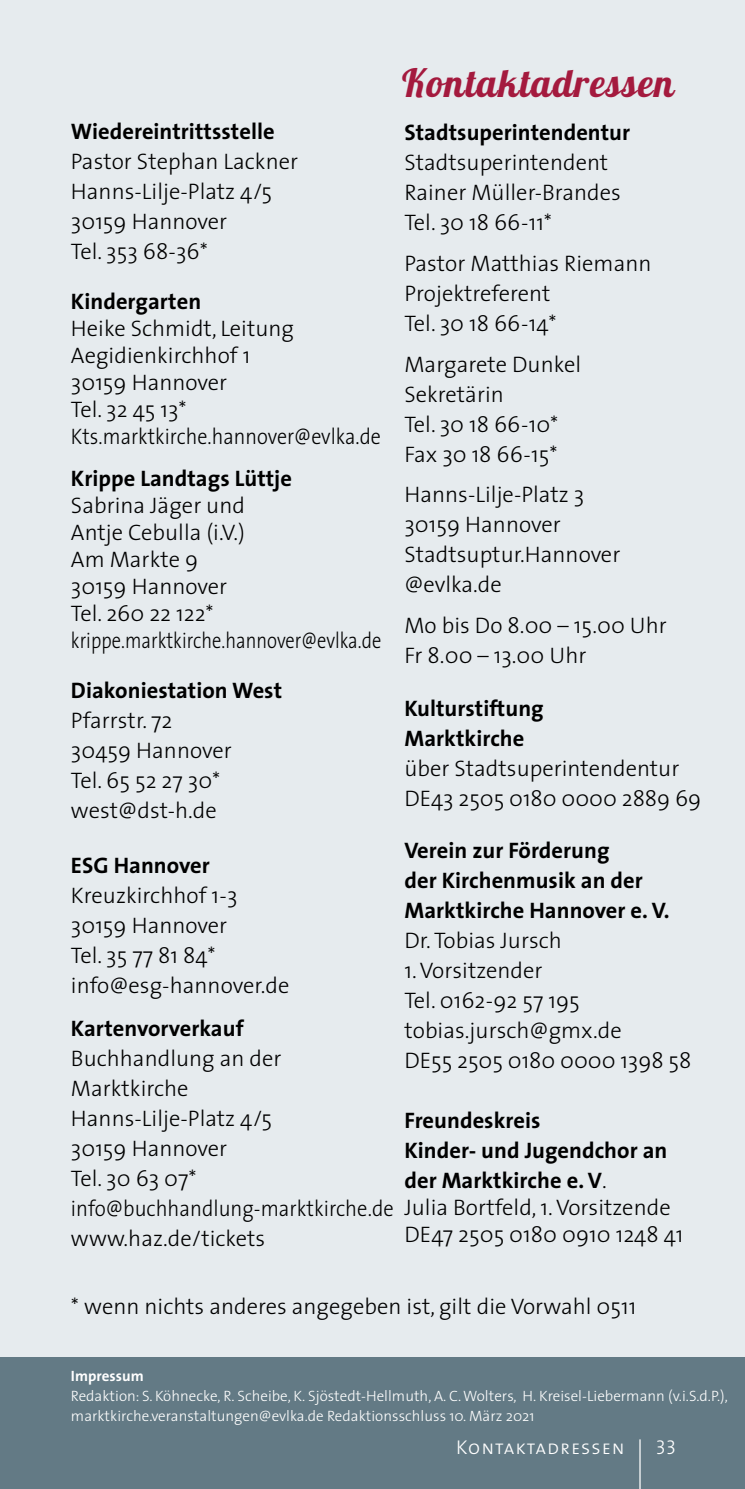
<style>
.page{position:relative;width:745px;height:1489px;background:#fff}
.page>*{position:absolute;margin:0;border:0;box-sizing:border-box;transform-origin:0 0}
.t1{font:38.75px "Lobster";letter-spacing:.03em;color:#a41a3e}
.t2{font:300 22.5px/30px "The Sans";color:#000}
.t3{font:700 22.5px/30px "The Sans";color:#000}
.t4{font:20px "The Sans Light Caps";letter-spacing:.05em;color:#fff}
.t5{font:300 15px/20px "The Sans";color:#fff}
.t6{font:700 15px "The Sans";color:#fff}
.s1{font-weight:300}
</style>
<div class="page">
<div style="left:0;top:0;width:744px;height:1488px;background:#e6ebee"></div>
<div style="left:0;top:1357px;width:744px;height:131px;background:#637a85"></div>
<hr style="left:639px;top:1439px;width:1px;height:49px;background:#fff">
<h1 class="t1" style="left:402px;top:58px;width:273px">Kontaktadressen</h1>
<p class="t3" style="left:71px;top:116px;width:205px">Wiedereintrittsstelle</p>
<p class="t2" style="left:71px;top:145px;width:228px">Pastor Stephan Lackner<br>Hanns-Lilje-Platz 4/5<br>30159 Hannover<br>Tel. 353 68-36*</p>
<p class="t3" style="left:71px;top:286px;width:132px">Kindergarten</p>
<p class="t2" style="left:71px;top:314px;width:311px;line-height:27px">Heike Schmidt, Leitung<br>Aegidienkirchhof 1<br>30159 Hannover<br>Tel. 32 45 13*<br>Kts.marktkirche.hannover@evlka.de</p>
<p class="t3" style="left:71px;top:463px;width:222px">Krippe Landtags Lüttje</p>
<p class="t2" style="left:71px;top:491px;width:311px;line-height:27px">Sabrina Jäger und<br>Antje Cebulla (i.V.)<br>Am Markte 9<br>30159 Hannover<br>Tel. 260 22 122* krippe.marktkirche.hannover@evlka.de</p>
<p class="t3" style="left:71px;top:675px;width:212px">Diakoniestation West</p>
<p class="t2" style="left:71px;top:704px;width:162px">Pfarrstr. 72<br>30459 Hannover<br>Tel. 65 52 27 30* west@dst-h.de</p>
<p class="t3" style="left:71px;top:850px;width:140px">ESG Hannover</p>
<p class="t2" style="left:71px;top:879px;width:220px">Kreuzkirchhof 1-3<br>30159 Hannover<br>Tel. 35 77 81 84* info@esg-hannover.de</p>
<p class="t3" style="left:71px;top:1012px;width:174px">Kartenvorverkauf</p>
<p class="t2" style="left:71px;top:1042px;width:324px">Buchhandlung an der<br>Marktkirche<br>Hanns-Lilje-Platz 4/5<br>30159 Hannover<br>Tel. 30 63 07* info@buchhandlung-marktkirche.de www.haz.de/tickets</p>
<p class="t3" style="left:404px;top:117px;width:227px">Stadtsuperintendentur</p>
<p class="t2" style="left:404px;top:147px;width:218px">Stadtsuperintendent<br>Rainer Müller-Brandes<br>Tel. 30 18 66-11*</p>
<p class="t2" style="left:404px;top:248px;width:248px">Pastor Matthias Riemann<br>Projektreferent<br>Tel. 30 18 66-14*</p>
<p class="t2" style="left:404px;top:348px;width:178px">Margarete Dunkel<br>Sekretärin<br>Tel. 30 18 66-10*<br>Fax 30 18 66-15*</p>
<p class="t2" style="left:404px;top:479px;width:217px">Hanns-Lilje-Platz 3<br>30159 Hannover<br>Stadtsuptur.Hannover @evlka.de</p>
<p class="t2" style="left:404px;top:609px;width:264px">Mo bis Do 8.00 – 15.00 Uhr<br>Fr 8.00 – 13.00 Uhr</p>
<p class="t3" style="left:404px;top:692px;width:141px">Kulturstiftung<br>Marktkirche</p>
<p class="t2" style="left:404px;top:752px;width:298px">über Stadtsuperintendentur<br>DE43 2505 0180 0000 2889 69</p>
<p class="t3" style="left:404px;top:834px;width:267px">Verein zur Förderung<br>der Kirchenmusik an der<br>Marktkirche Hannover e. V.</p>
<p class="t2" style="left:404px;top:924px;width:159px">Dr. Tobias Jursch</p>
<p class="t2" style="left:404px;top:954px;width:288px">1. Vorsitzender<br>Tel. 0162-92 57 195 tobias.jursch@gmx.de<br>DE55 2505 0180 0000 1398 58</p>
<p class="t3" style="left:404px;top:1104px;width:264px">Freundeskreis<br>Kinder- und Jugendchor an der Marktkirche e. V<span class="s1">.</span></p>
<p class="t2" style="left:404px;top:1193px;width:280px;line-height:27px">Julia Bortfeld, 1. Vorsitzende<br>DE47 2505 0180 0910 1248 41</p>
<p class="t2" style="left:71px;top:1290px;width:566px">* wenn nichts anderes angegeben ist, gilt die Vorwahl 0511</p>
<p class="t6" style="left:71px;top:1363px;width:74px">Impressum</p>
<p class="t5" style="left:71px;top:1385px;width:658px">Redaktion: S. Köhnecke, R. Scheibe, K. Sjöstedt-Hellmuth, A. C. Wolters, H. Kreisel-Liebermann (v.i.S.d.P.), marktkirche.veranstaltungen@evlka.de Redaktionsschluss 10. März 2021</p>
<p class="t4" style="left:456px;top:1430px;width:170px">Kontaktadressen</p>
<p class="t4" style="left:655px;top:1430px;width:22px">33</p>
</div>
